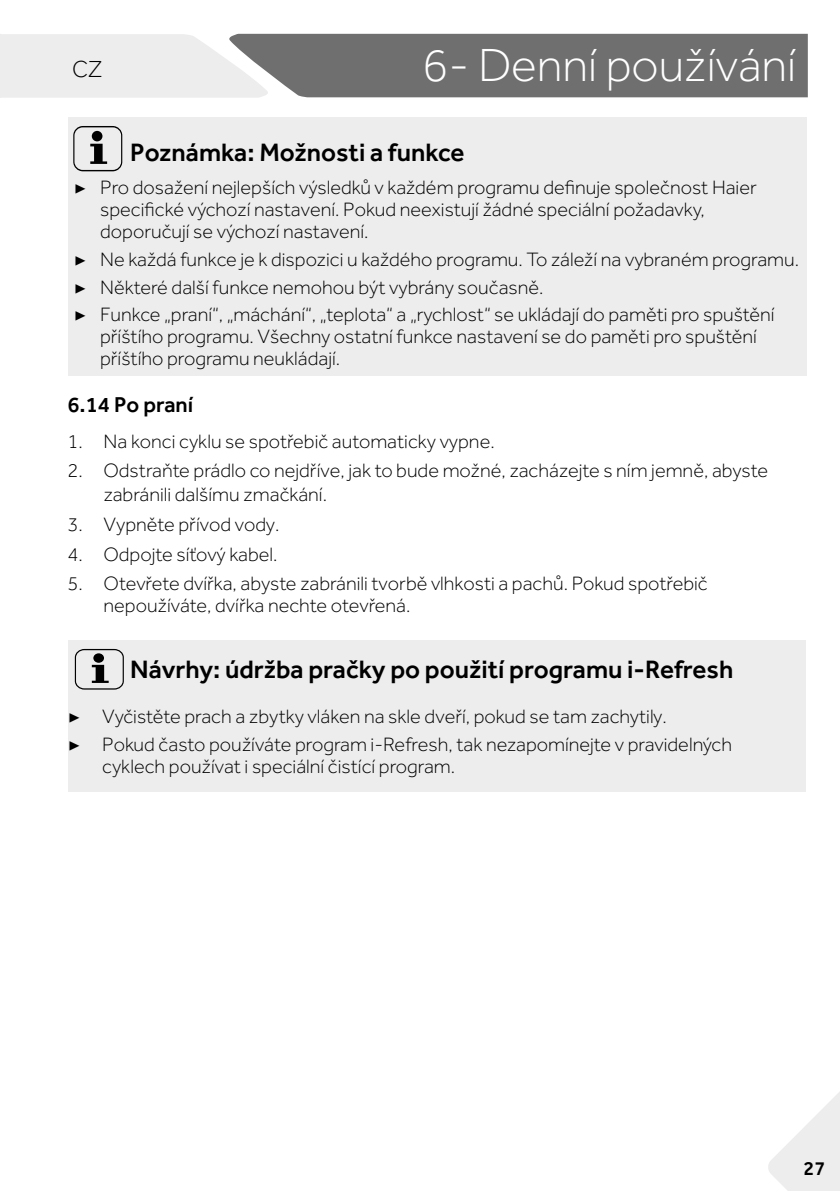
<style>
.page{position:relative;width:840px;height:1191px;background:#fff}
.page>*{position:absolute;margin:0;border:0;box-sizing:border-box;transform-origin:0 0}
.t1{font:300 48px "Effra";color:#fff}
.t2{font:500 26px "Effra";color:#000}
.t3{font:300 24px "Effra";color:#000}
.t4{font:500 22.2px "Effra";color:#000}
.t5{font:300 20px/22px "Effra";color:#000}
.t6{font:500 20px "Effra";color:#000}
.s1{font-family:"Minion Pro";font-weight:400}
</style>
<div class="page">
<svg style="left:768px;top:1093px;width:71px;height:98px"></svg>
<svg style="left:0;top:34px;width:807px;height:64px;background:#d6d6d6"></svg>
<div style="left:302px;top:34px;width:493px;height:62px;background:#706f6f"></div>
<div style="left:68px;top:117px;width:738px;height:258px;background:#ededed"></div>
<svg style="left:73px;top:126px;width:49px;height:45px"></svg>
<div style="left:92px;top:131px;width:10px;height:10px;background:#000;border-radius:50%"></div>
<div style="left:68px;top:640px;width:737px;height:151px;background:#ededed"></div>
<svg style="left:75px;top:649px;width:49px;height:40px"></svg>
<div style="left:93px;top:653px;width:11px;height:10px;background:#000;border-radius:50%"></div>
<p class="t3" style="left:72px;top:55px;width:32px">CZ</p>
<h1 class="t1" style="left:422px;top:38px;width:375px">6- Denní používání</h1>
<h2 class="t2" style="left:130px;top:137px;width:335px">Poznámka: Možnosti a funkce</h2>
<p class="t5" style="left:100px;top:176px;width:657px;text-indent:-26px"><span class="s1">▶</span> Pro dosažení nejlepších výsledků v každém programu definuje společnost Haier specifické výchozí nastavení. Pokud neexistují žádné speciální požadavky, doporučují se výchozí nastavení.</p>
<p class="t5" style="left:74px;top:245px;width:726px;line-height:27.6px"><span class="s1">▶</span> Ne každá funkce je k dispozici u každého programu. To záleží na vybraném programu. <span class="s1">▶</span> Některé další funkce nemohou být vybrány současně.<br><span class="s1">▶</span> Funkce „praní“, „máchání“, „teplota“ a „rychlost“ se ukládají do paměti pro spuštění</p>
<p class="t5" style="left:100px;top:325px;width:658px">příštího programu. Všechny ostatní funkce nastavení se do paměti pro spuštění příštího programu neukládají.</p>
<p class="t4" style="left:67px;top:391px;width:127px">6.14 Po praní</p>
<p class="t5" style="left:67px;top:430px;width:428px">1. Na konci cyklu se spotřebič automaticky vypne.</p>
<p class="t5" style="left:103px;top:458px;width:665px;line-height:24px;text-indent:-36px">2. Odstraňte prádlo co nejdříve, jak to bude možné, zacházejte s ním jemně, abyste zabránili dalšímu zmačkání.</p>
<p class="t5" style="left:67px;top:513px;width:213px">3. Vypněte přívod vody.</p>
<p class="t5" style="left:67px;top:543px;width:211px">4. Odpojte síťový kabel.</p>
<p class="t5" style="left:103px;top:572px;width:605px;text-indent:-36px">5. Otevřete dvířka, abyste zabránili tvorbě vlhkosti a pachů. Pokud spotřebič nepoužíváte, dvířka nechte otevřená.</p>
<h2 class="t2" style="left:130px;top:653px;width:604px">Návrhy: údržba pračky po použití programu i-Refresh</h2>
<p class="t5" style="left:68px;top:702px;width:665px;line-height:27.6px"><span class="s1">▶</span> Vyčistěte prach a zbytky vláken na skle dveří, pokud se tam zachytily.<br><span class="s1">▶</span> Pokud často používáte program i-Refresh, tak nezapomínejte v pravidelných</p>
<p class="t5" style="left:102px;top:755px;width:354px">cyklech používat i speciální čistící program.</p>
<p class="t6" style="left:803px;top:1156px;width:23px">27</p>
</div>
